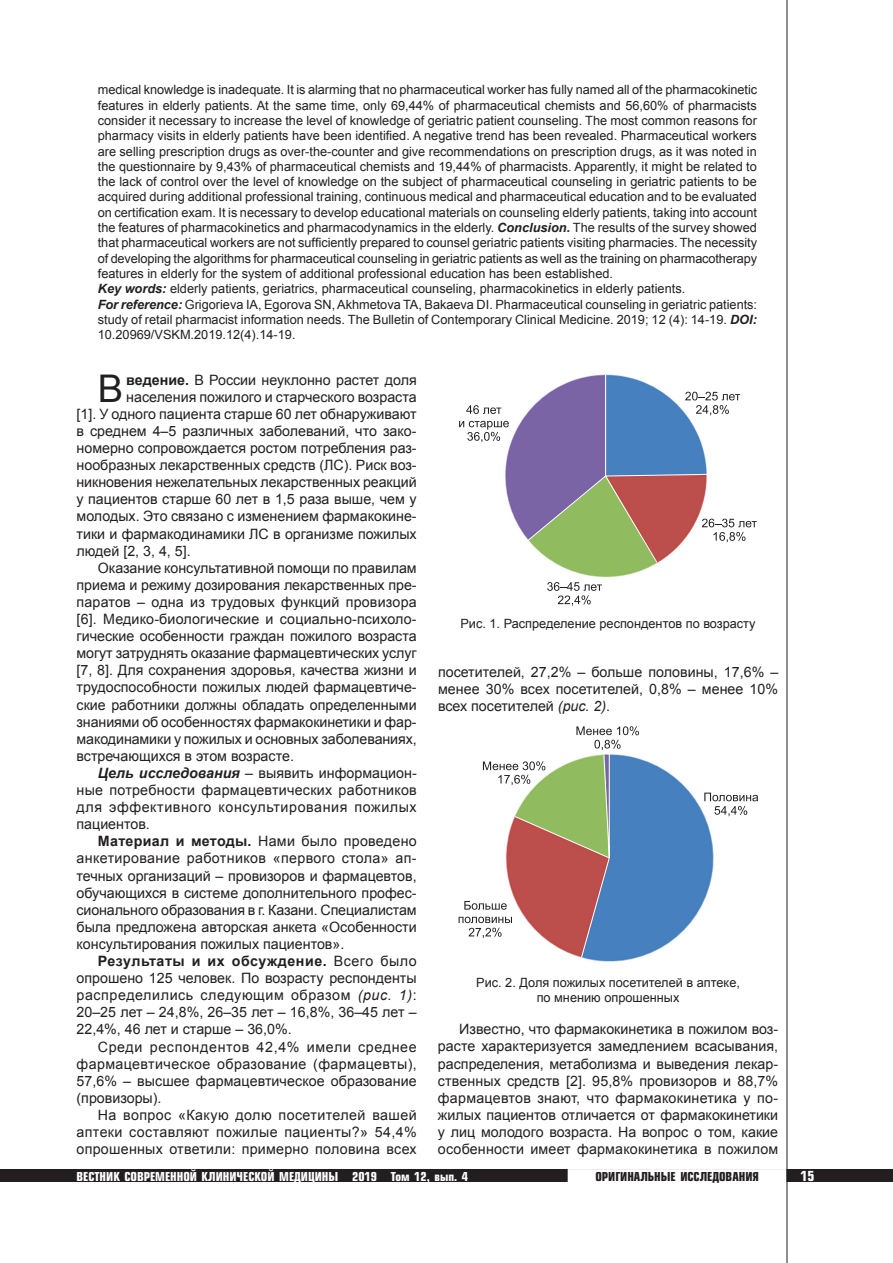
<style>
.page{position:relative;width:893px;height:1263px;background:#fff}
.page>*{position:absolute;margin:0;border:0;box-sizing:border-box;transform-origin:0 0}
.t1{font:38.1px "Arial";color:#231f20}
.t2{font:14.25px/17.1px "Arial";color:#231f20;text-align:justify}
.t3{font:14.25px "Arial";letter-spacing:.02em;color:#231f20}
.t4{font:14.25px "Arial";letter-spacing:.025em;color:#231f20}
.t5{font:14.25px "Arial";letter-spacing:.04em;color:#231f20}
.t6{font:14.25px "Arial";letter-spacing:.03em;color:#231f20}
.t7{font:14.25px "Arial";letter-spacing:.045em;color:#231f20}
.t8{font:700 14.25px "Arial";letter-spacing:.035em;color:#231f20}
.t9{font:700 13.5px "Europe Cond";color:#fff}
.t10{font:12.75px/15.3px "Arial";color:#231f20;text-align:center}
.t11{font:700 12px "Europe Cond";color:#fff}
.t12{font:700 12px "Europe Cond";color:#231f20}
.s1{font-weight:700;font-style:italic}
.s2{font-weight:700}
.s3{font-weight:400}
.s4{font-style:italic}
</style>
<div class="page">
<div style="left:0;top:1169px;width:893px;height:13px;background:#231f20"></div>
<div style="left:568px;top:1169px;width:218px;height:13px;background:#fff;border:2px solid #fff"></div>
<hr style="left:787px;top:0;width:1px;height:1263px;background:#231f20">
<img style="left:586px;top:758px;width:128px;height:204px">
<svg style="left:704px;top:793px;width:54px;height:23px"></svg>
<svg style="left:459px;top:726px;width:180px;height:233px"></svg>
<img style="left:505px;top:413px;width:151px;height:164px">
<svg style="left:547px;top:582px;width:55px;height:24px"></svg>
<svg style="left:466px;top:405px;width:35px;height:9px"></svg>
<svg style="left:459px;top:421px;width:50px;height:21px"></svg>
<svg style="left:527px;top:374px;width:230px;height:190px"></svg>
<p class="t10" style="left:98px;top:82px;width:661px;text-align:left">medical knowledge is inadequate. It is alarming that no pharmaceutical worker has fully named all of the pharmacokinetic features in elderly patients. At the same time, only 69,44% of pharmaceutical chemists and 56,60% of pharmacists consider it necessary to increase the level of knowledge of geriatric patient counseling. The most common reasons for pharmacy visits in elderly patients have been identified. A negative trend has been revealed. Pharmaceutical workers are selling prescription drugs as over-the-counter and give recommendations on prescription drugs, as it was noted in the questionnaire by 9,43% of pharmaceutical chemists and 19,44% of pharmacists. Apparently, it might be related to the lack of control over the level of knowledge on the subject of pharmaceutical counseling in geriatric patients to be acquired during additional professional training, continuous medical and pharmaceutical education and to be evaluated on certification exam. It is necessary to develop educational materials on counseling elderly patients, taking into account the features of pharmacokinetics and pharmacodynamics in the elderly. <span class="s1">Conclusion.</span> The results of the survey showed that pharmaceutical workers are not sufficiently prepared to counsel geriatric patients visiting pharmacies. The necessity of developing the algorithms for pharmaceutical counseling in geriatric patients as well as the training on pharmacotherapy features in elderly for the system of additional professional education has been established.<br><span class="s1">Key words:</span> elderly patients, geriatrics, pharmaceutical counseling, pharmacokinetics in elderly patients.<br><span class="s1">For reference:</span> Grigorieva IA, Egorova SN, Akhmetova TA, Bakaeva DI. Pharmaceutical counseling in geriatric patients: study of retail pharmacist information needs. The Bulletin of Contemporary Clinical Medicine. 2019; 12 (4): 14-19. <span class="s1">DOI:<br></span>10.20969/VSKM.2019.12(4).14-19.</p>
<h1 class="t1" style="left:98px;top:363px;width:27px">В</h1>
<p class="t2" style="left:126px;top:371px;width:292px"><span class="s2">ведение.</span> В России неуклонно растет доля</p>
<p class="t2" style="left:126px;top:388px;width:292px">населения пожилого и старческого возраста</p>
<p class="t2" style="left:77px;top:405px;width:342px">[1]. У одного пациента старше 60 лет обнаруживают</p>
<p class="t2" style="left:77px;top:422px;width:342px">в среднем 4–5 различных заболеваний, что зако-</p>
<p class="t2" style="left:77px;top:440px;width:342px">номерно сопровождается ростом потребления раз-</p>
<p class="t2" style="left:77px;top:457px;width:342px">нообразных лекарственных средств (ЛС). Риск воз-</p>
<p class="t2" style="left:77px;top:474px;width:342px">никновения нежелательных лекарственных реакций</p>
<p class="t2" style="left:77px;top:491px;width:342px">у пациентов старше 60 лет в 1,5 раза выше, чем у</p>
<p class="t2" style="left:77px;top:508px;width:342px">молодых. Это связано с изменением фармакокине-</p>
<p class="t2" style="left:77px;top:525px;width:342px">тики и фармакодинамики ЛС в организме пожилых</p>
<p class="t2" style="left:77px;top:542px;width:116px">людей [2, 3, 4, 5].</p>
<p class="t2" style="left:98px;top:559px;width:320px">Оказание консультативной помощи по правилам</p>
<p class="t2" style="left:77px;top:576px;width:342px">приема и режиму дозирования лекарственных пре-</p>
<p class="t2" style="left:77px;top:593px;width:342px">паратов – одна из трудовых функций провизора</p>
<p class="t2" style="left:77px;top:611px;width:342px">[6]. Медико-биологические и социально-психоло-</p>
<p class="t2" style="left:77px;top:628px;width:342px">гические особенности граждан пожилого возраста</p>
<p class="t2" style="left:77px;top:645px;width:342px">могут затруднять оказание фармацевтических услуг</p>
<p class="t2" style="left:77px;top:662px;width:342px">[7, 8]. Для сохранения здоровья, качества жизни и</p>
<p class="t2" style="left:77px;top:679px;width:342px">трудоспособности пожилых людей фармацевтиче-</p>
<p class="t2" style="left:77px;top:696px;width:342px">ские работники должны обладать определенными</p>
<p class="t2" style="left:77px;top:713px;width:342px">знаниями об особенностях фармакокинетики и фар-</p>
<p class="t2" style="left:77px;top:730px;width:342px">макодинамики у пожилых и основных заболеваниях,</p>
<p class="t2" style="left:77px;top:747px;width:219px">встречающихся в этом возрасте.</p>
<p class="t2" style="left:98px;top:764px;width:320px"><span class="s1">Цель исследования</span> – выявить информацион-</p>
<p class="t3" style="left:77px;top:781px;width:342px">ные потребности фармацевтических работников</p>
<p class="t5" style="left:77px;top:798px;width:342px">для эффективного консультирования пожилых</p>
<p class="t2" style="left:77px;top:816px;width:75px">пациентов.</p>
<p class="t3" style="left:98px;top:832px;width:320px"><span class="s2">Материал и методы.</span> Нами было проведено</p>
<p class="t4" style="left:77px;top:849px;width:342px">анкетирование работников «первого стола» ап-</p>
<p class="t2" style="left:77px;top:867px;width:342px">течных организаций – провизоров и фармацевтов,</p>
<p class="t2" style="left:77px;top:884px;width:342px">обучающихся в системе дополнительного профес-</p>
<p class="t2" style="left:77px;top:901px;width:342px">сионального образования в г. Казани. Специалистам</p>
<p class="t2" style="left:77px;top:918px;width:342px">была предложена авторская анкета «Особенности</p>
<p class="t2" style="left:77px;top:935px;width:269px">консультирования пожилых пациентов».</p>
<p class="t8" style="left:98px;top:951px;width:320px">Результаты и их обсуждение. <span class="s3">Всего было</span></p>
<p class="t2" style="left:77px;top:970px;width:342px">опрошено 125 человек. По возрасту респонденты</p>
<p class="t5" style="left:77px;top:986px;width:342px">распределились следующим образом <span class="s4">(рис. 1)</span>:</p>
<p class="t2" style="left:77px;top:1004px;width:342px">20–25 лет – 24,8%, 26–35 лет – 16,8%, 36–45 лет –</p>
<p class="t2" style="left:77px;top:1021px;width:217px">22,4%, 46 лет и старше – 36,0%.</p>
<p class="t7" style="left:98px;top:1037px;width:320px">Среди респондентов 42,4% имели среднее</p>
<p class="t6" style="left:77px;top:1054px;width:342px">фармацевтическое образование (фармацевты),</p>
<p class="t2" style="left:77px;top:1072px;width:342px">57,6% – высшее фармацевтическое образование</p>
<p class="t2" style="left:77px;top:1089px;width:87px">(провизоры).</p>
<p class="t6" style="left:98px;top:1106px;width:320px">На вопрос «Какую долю посетителей вашей</p>
<p class="t4" style="left:77px;top:1123px;width:342px">аптеки составляют пожилые пациенты?» 54,4%</p>
<p class="t3" style="left:77px;top:1140px;width:342px">опрошенных ответили: примерно половина всех</p>
<p class="t10" style="left:460px;top:616px;width:297px">Рис. 1. Распределение респондентов по возрасту</p>
<p class="t2" style="left:438px;top:663px;width:342px">посетителей, 27,2% – больше половины, 17,6% – менее 30% всех посетителей, 0,8% – менее 10% всех посетителей <span class="s4">(рис. 2)</span>.</p>
<p class="t10" style="left:476px;top:975px;width:265px">Риc. 2. Доля пожилых посетителей в аптеке, по мнению опрошенных</p>
<p class="t2" style="left:438px;top:1021px;width:342px;text-indent:21px">Известно, что фармакокинетика в пожилом воз&shy;расте характеризуется замедлением всасывания, распределения, метаболизма и выведения лекар&shy;ственных средств [2]. 95,8% провизоров и 88,7% фармацевтов знают, что фармакокинетика у по&shy;жилых пациентов отличается от фармакокинетики у лиц молодого возраста. На вопрос о том, какие особенности имеет фармакокинетика в пожилом</p>
<p class="t11" style="left:77px;top:1168px;width:393px">ВЕСТНИК СОВРЕМЕННОЙ КЛИНИЧЕСКОЙ МЕДИЦИНЫ 2019 Том 12, вып. 4</p>
<p class="t12" style="left:595px;top:1168px;width:165px">ОРИГИНАЛЬНЫЕ ИССЛЕДОВАНИЯ</p>
<p class="t9" style="left:801px;top:1167px;width:15px">15</p>
</div>
